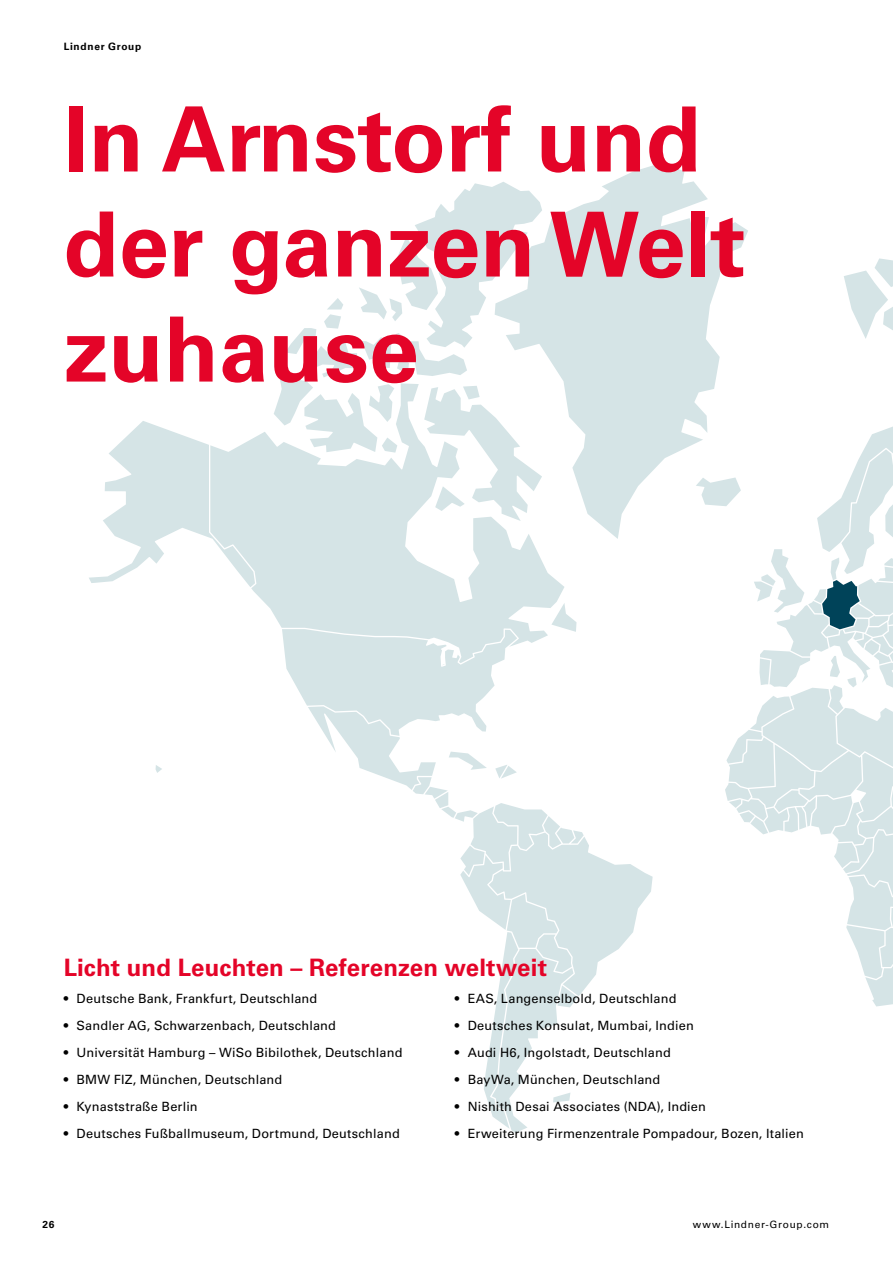
<style>
.page{position:relative;width:893px;height:1263px;background:#fff}
.page>*{position:absolute;margin:0;border:0;box-sizing:border-box;transform-origin:0 0}
.t1{font:700 90px/105px "Univers LT Pro 65";color:#e40428}
.t2{font:700 24px "Univers LT Pro 65";letter-spacing:.005em;color:#e40428}
.t3{font:12.75px "Univers LT Pro 55 Roman";letter-spacing:.015em;color:#000}
.t4{font:10.2px "Univers LT Pro 55 Roman";letter-spacing:.07em;color:#000}
.t5{font:700 10.2px "Univers LT Pro 65";letter-spacing:.07em;color:#000}
</style>
<div class="page">
<svg style="left:89px;top:421px;width:121px;height:162px"></svg>
<svg style="left:210px;top:432px;width:354px;height:196px;fill:#d5e4e6"></svg>
<svg style="left:282px;top:603px;width:371px;height:530px"></svg>
<svg style="left:274px;top:183px;width:221px;height:338px"></svg>
<svg style="left:844px;top:258px;width:49px;height:81px"></svg>
<svg style="left:725px;top:426px;width:168px;height:580px"></svg>
<svg style="left:495px;top:163px;width:253px;height:376px;fill:#d5e4e6"></svg>
<svg style="left:156px;top:765px;width:6px;height:8px"></svg>
<p class="t5" style="left:64px;top:39px;width:79px">Lindner Group</p>
<h1 class="t1" style="left:64px;top:83px;width:683px">In Arnstorf und der ganzen Welt zuhause</h1>
<h2 class="t2" style="left:64px;top:951px;width:485px">Licht und Leuchten – Referenzen weltweit</h2>
<p class="t3" style="left:64px;top:990px;width:255px">• Deutsche Bank, Frankfurt, Deutschland</p>
<p class="t3" style="left:64px;top:1017px;width:274px">• Sandler AG, Schwarzenbach, Deutschland</p>
<p class="t3" style="left:64px;top:1044px;width:340px">• Universität Hamburg – WiSo Bibilothek, Deutschland</p>
<p class="t3" style="left:64px;top:1071px;width:220px">• BMW FIZ, München, Deutschland</p>
<p class="t3" style="left:64px;top:1098px;width:135px">• Kynaststraße Berlin</p>
<p class="t3" style="left:64px;top:1125px;width:337px">• Deutsches Fußballmuseum, Dortmund, Deutschland</p>
<p class="t3" style="left:455px;top:990px;width:223px">• EAS, Langenselbold, Deutschland</p>
<p class="t3" style="left:455px;top:1017px;width:240px">• Deutsches Konsulat, Mumbai, Indien</p>
<p class="t3" style="left:455px;top:1044px;width:217px">• Audi H6, Ingolstadt, Deutschland</p>
<p class="t3" style="left:455px;top:1071px;width:207px">• BayWa, München, Deutschland</p>
<p class="t3" style="left:455px;top:1098px;width:253px">• Nishith Desai Associates (NDA), Indien</p>
<p class="t3" style="left:455px;top:1125px;width:350px">• Erweiterung Firmenzentrale Pompadour, Bozen, Italien</p>
<p class="t5" style="left:43px;top:1217px;width:13px">26</p>
<p class="t4" style="left:693px;top:1217px;width:138px">www.Lindner-Group.com</p>
</div>
